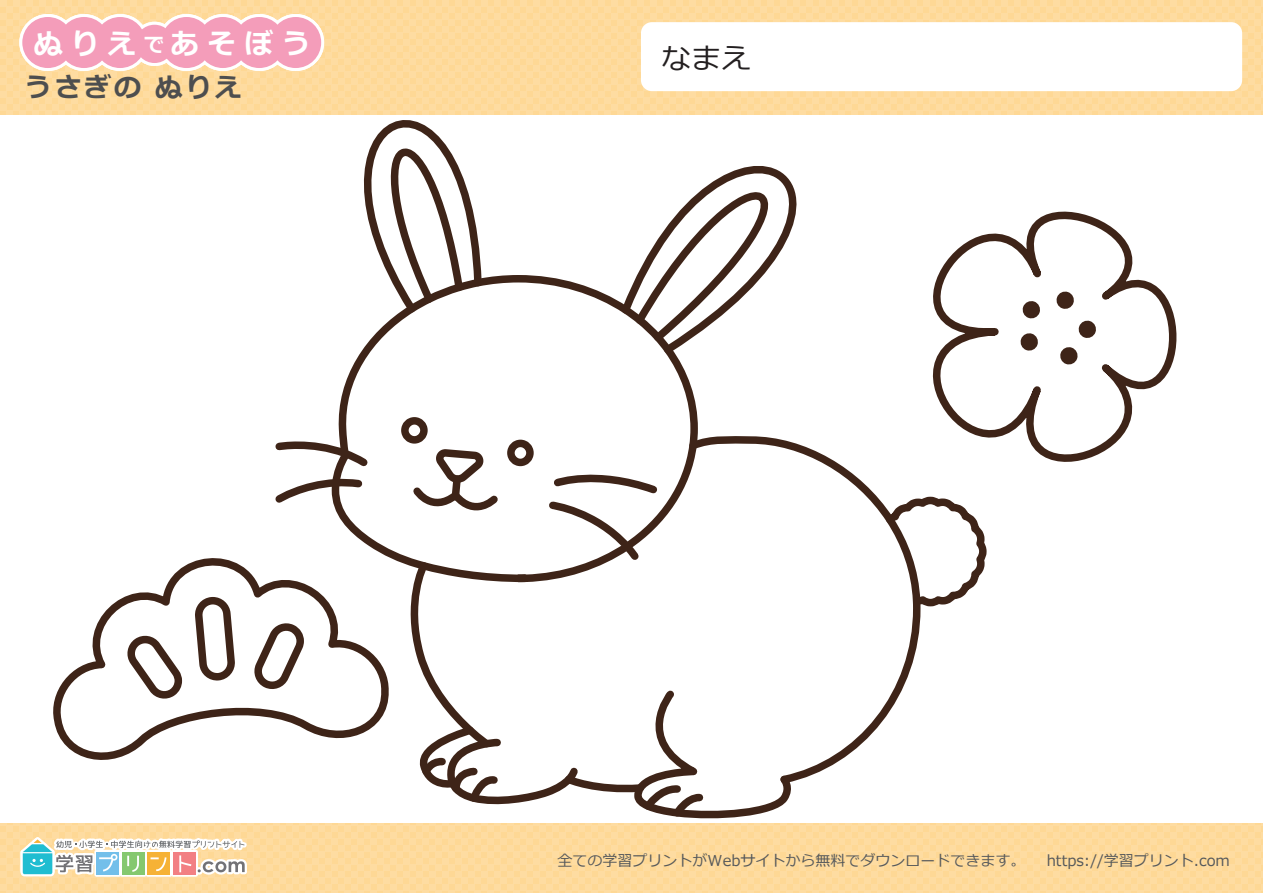
<style>
.page{position:relative;width:1263px;height:893px;background:#fff}
.page>*{position:absolute;margin:0;border:0;box-sizing:border-box;transform-origin:0 0}
.t1{font:30px "Meiryo";color:#231f20}
.t2{font:700 28.65px "Meiryo";letter-spacing:.3em;color:#fff}
.t3{font:700 27px "Meiryo";letter-spacing:.1em;color:#4d4e4f}
.t4{font:15px "Meiryo";color:#56595b}
.s1{font-size:20.7px}
</style>
<div class="page">
<svg style="left:932px;top:211px;width:245px;height:251px"></svg>
<svg style="left:53px;top:558px;width:336px;height:202px"></svg>
<svg style="left:198px;top:592px;width:41px;height:93px"></svg>
<svg style="left:127px;top:629px;width:60px;height:77px"></svg>
<svg style="left:256px;top:618px;width:52px;height:76px"></svg>
<svg style="left:328px;top:275px;width:370px;height:311px"></svg>
<svg style="left:685px;top:433px;width:236px;height:349px"></svg>
<svg style="left:879px;top:493px;width:108px;height:117px"></svg>
<div style="left:507px;top:440px;width:27px;height:26px;border:8px solid #3e2418;border-radius:50%"></div>
<div style="left:401px;top:417px;width:27px;height:27px;border:8px solid #3e2418;border-radius:50%"></div>
<svg style="left:275px;top:439px;width:99px;height:67px"></svg>
<svg style="left:405px;top:445px;width:387px;height:379px"></svg>
<svg style="left:616px;top:114px;width:306px;height:246px"></svg>
<svg style="left:629px;top:130px;width:216px;height:218px"></svg>
<svg style="left:286px;top:114px;width:200px;height:205px"></svg>
<svg style="left:351px;top:114px;width:117px;height:195px"></svg>
<svg style="left:1077px;top:320px;width:20px;height:19px"></svg>
<svg style="left:1059px;top:346px;width:20px;height:20px"></svg>
<svg style="left:1055px;top:290px;width:20px;height:20px"></svg>
<svg style="left:1022px;top:300px;width:19px;height:19px"></svg>
<svg style="left:1019px;top:332px;width:20px;height:20px"></svg>
<div style="left:0;top:0;width:1263px;height:114px;background:#fedca1"></div>
<div style="left:641px;top:22px;width:601px;height:69px;background:#fff;border-radius:11px"></div>
<div style="left:132px;top:22px;width:45px;height:44px;border:6px solid #fff;border-radius:50%"></div>
<div style="left:267px;top:14px;width:57px;height:57px;border:6px solid #fff;border-radius:50%"></div>
<div style="left:158px;top:14px;width:57px;height:57px;border:6px solid #fff;border-radius:50%"></div>
<div style="left:194px;top:14px;width:57px;height:57px;border:6px solid #fff;border-radius:50%"></div>
<div style="left:231px;top:14px;width:57px;height:57px;border:6px solid #fff;border-radius:50%"></div>
<div style="left:92px;top:14px;width:57px;height:57px;border:6px solid #fff;border-radius:50%"></div>
<div style="left:19px;top:14px;width:57px;height:57px;border:6px solid #fff;border-radius:50%"></div>
<div style="left:55px;top:14px;width:57px;height:57px;border:6px solid #fff;border-radius:50%"></div>
<div style="left:135px;top:25px;width:39px;height:38px;background:#f49dba;border-radius:50%"></div>
<div style="left:270px;top:17px;width:51px;height:51px;background:#f49dba;border-radius:50%"></div>
<div style="left:161px;top:17px;width:51px;height:51px;background:#f49dba;border-radius:50%"></div>
<div style="left:197px;top:17px;width:51px;height:51px;background:#f49dba;border-radius:50%"></div>
<div style="left:234px;top:17px;width:51px;height:51px;background:#f49dba;border-radius:50%"></div>
<div style="left:95px;top:17px;width:51px;height:51px;background:#f49dba;border-radius:50%"></div>
<div style="left:22px;top:17px;width:51px;height:51px;background:#f49dba;border-radius:50%"></div>
<div style="left:58px;top:17px;width:51px;height:51px;background:#f49dba;border-radius:50%"></div>
<div style="left:0;top:824px;width:1263px;height:69px;background:#fedca1"></div>
<svg style="left:11px;top:823px;width:239px;height:56px"></svg>
<h2 class="t2" style="left:34px;top:23px;width:278px">ぬりえ<span class="s1">で</span>あそぼう</h2>
<h3 class="t3" style="left:25px;top:68px;width:218px">うさぎの ぬりえ</h3>
<h1 class="t1" style="left:661px;top:38px;width:91px">なまえ</h1>
<p class="t4" style="left:558px;top:850px;width:469px">全ての学習プリントがWebサイトから無料でダウンロードできます。</p>
<p class="t4" style="left:1047px;top:850px;width:185px">https://学習プリント.com</p>
</div>
